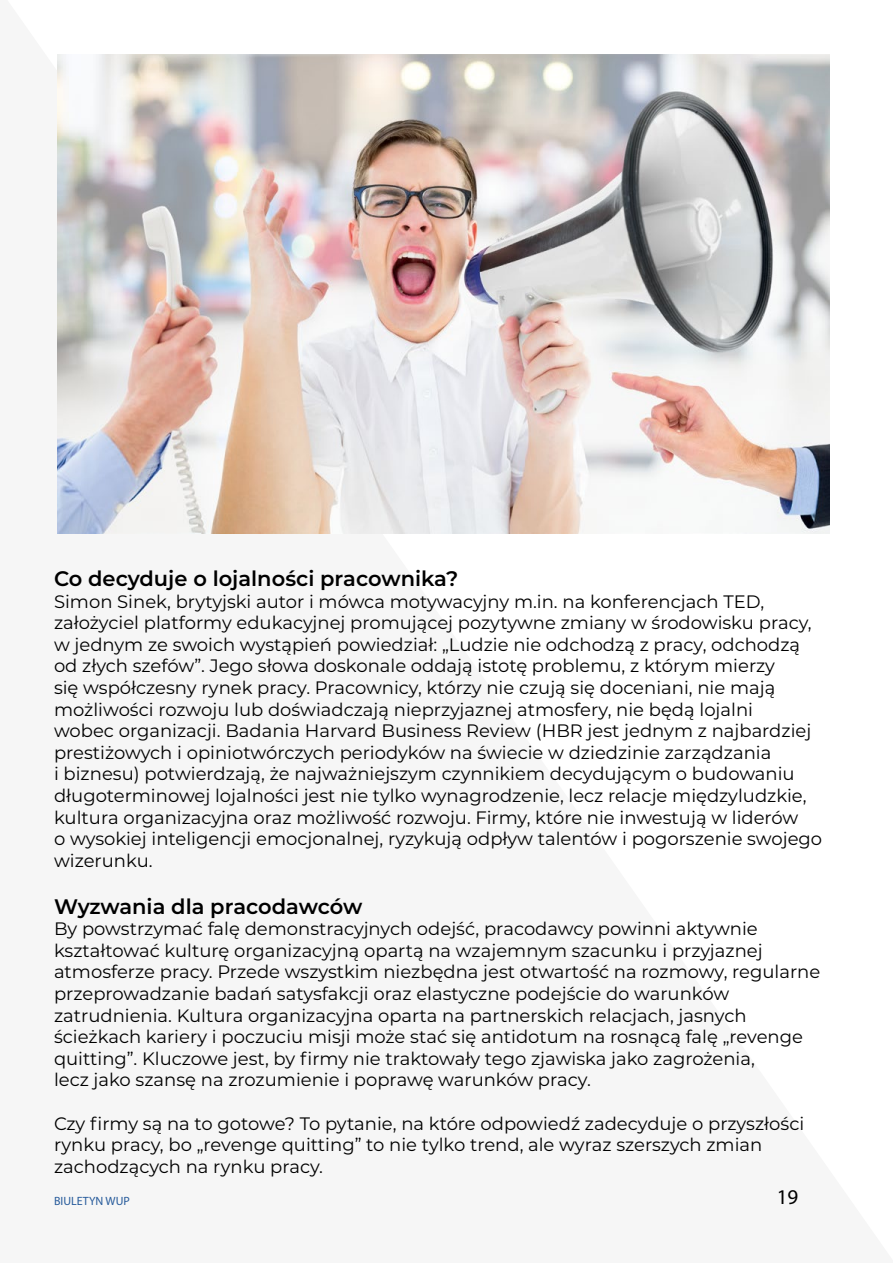
<style>
.page{position:relative;width:893px;height:1263px;background:#fff}
.page>*{position:absolute;margin:0;border:0;box-sizing:border-box;transform-origin:0 0}
.interaktyeny_tekst{font:600 21px "Montserrat";color:#000}
.t1{font:21px "Myriad Pro";color:#000}
.interaktyeny_tekst-2{font:18px/21.6px "Montserrat";color:#000}
.t2{font:12px "Myriad Pro";color:#275b9b}
</style>
<div class="page">
<img style="left:57px;top:54px;width:772px;height:480px">
<p class="interaktyeny_tekst" style="left:54px;top:563px;width:406px">Co decyduje o lojalności pracownika?</p>
<p class="interaktyeny_tekst-2" style="left:54px;top:590px;width:770px">Simon Sinek, brytyjski autor i mówca motywacyjny m.in. na konferencjach TED, założyciel platformy edukacyjnej promującej pozytywne zmiany w środowisku pracy, w jednym ze swoich wystąpień powiedział: „Ludzie nie odchodzą z pracy, odchodzą od złych szefów”. Jego słowa doskonale oddają istotę problemu, z którym mierzy<br>się współczesny rynek pracy. Pracownicy, którzy nie czują się doceniani, nie mają możliwości rozwoju lub doświadczają nieprzyjaznej atmosfery, nie będą lojalni<br>wobec organizacji. Badania Harvard Business Review (HBR jest jednym z najbardziej prestiżowych i opiniotwórczych periodyków na świecie w dziedzinie zarządzania<br>i biznesu) potwierdzają, że najważniejszym czynnikiem decydującym o budowaniu długoterminowej lojalności jest nie tylko wynagrodzenie, lecz relacje międzyludzkie, kultura organizacyjna oraz możliwość rozwoju. Firmy, które nie inwestują w liderów<br>o wysokiej inteligencji emocjonalnej, ryzykują odpływ talentów i pogorszenie swojego wizerunku.</p>
<p class="interaktyeny_tekst" style="left:54px;top:891px;width:310px">Wyzwania dla pracodawców</p>
<p class="interaktyeny_tekst-2" style="left:54px;top:917px;width:768px">By powstrzymać falę demonstracyjnych odejść, pracodawcy powinni aktywnie kształtować kulturę organizacyjną opartą na wzajemnym szacunku i przyjaznej atmosferze pracy. Przede wszystkim niezbędna jest otwartość na rozmowy, regularne przeprowadzanie badań satysfakcji oraz elastyczne podejście do warunków zatrudnienia. Kultura organizacyjna oparta na partnerskich relacjach, jasnych ścieżkach kariery i poczuciu misji może stać się antidotum na rosnącą falę „revenge quitting”. Kluczowe jest, by firmy nie traktowały tego zjawiska jako zagrożenia,<br>lecz jako szansę na zrozumienie i poprawę warunków pracy.</p>
<p class="interaktyeny_tekst-2" style="left:54px;top:1112px;width:752px">Czy firmy są na to gotowe? To pytanie, na które odpowiedź zadecyduje o przyszłości rynku pracy, bo „revenge quitting” to nie tylko trend, ale wyraz szerszych zmian zachodzących na rynku pracy.</p>
<p class="t2" style="left:54px;top:1193px;width:77px">BIULETYN WUP</p>
<p class="t1" style="left:777px;top:1184px;width:23px">19</p>
</div>
